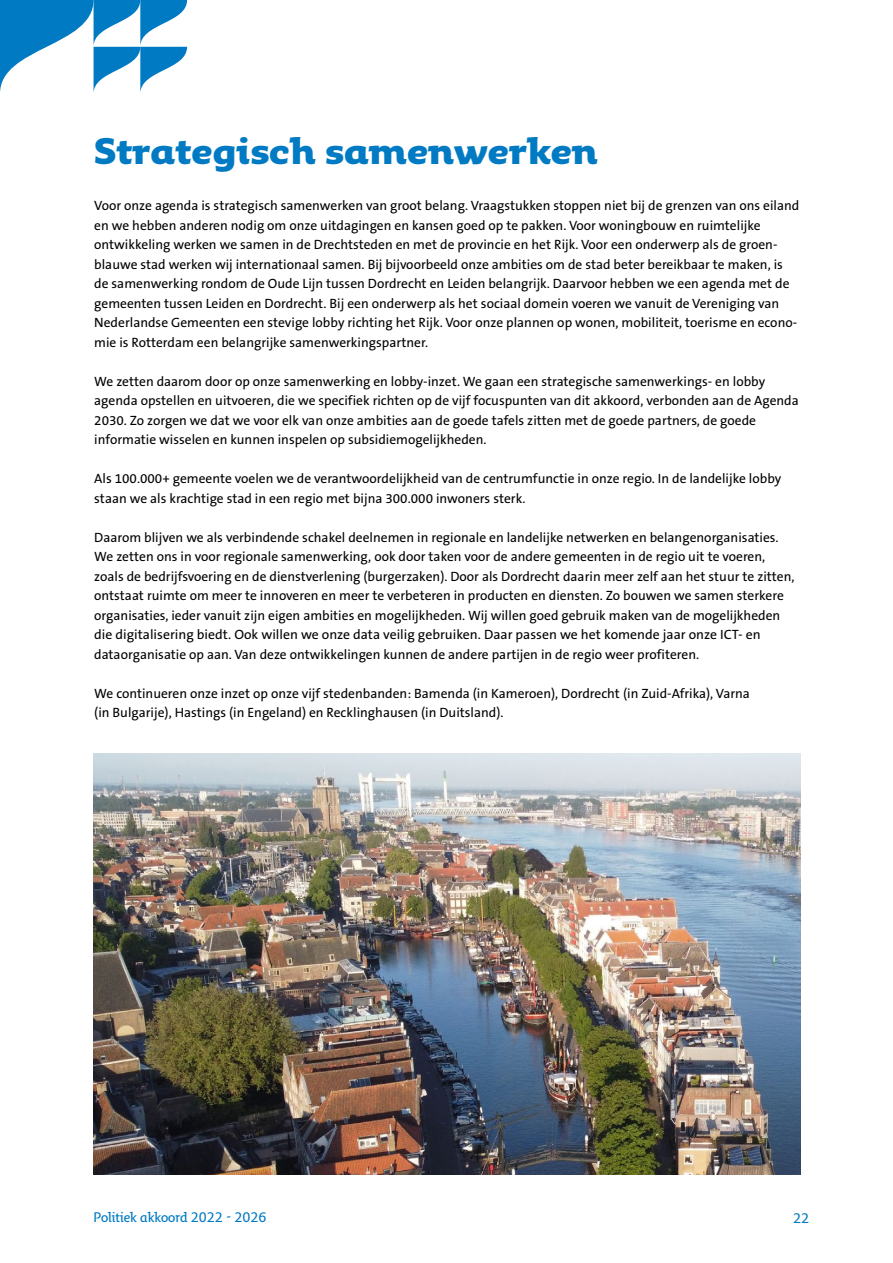
<style>
.page{position:relative;width:893px;height:1263px;background:#fff}
.page>*{position:absolute;margin:0;border:0;box-sizing:border-box;transform-origin:0 0}
.Kop_hoofdstuk{font:900 36px "Fresco Inf Sans";color:#007ac2}
.Body_tekst_Regular{font:13.5px/19.5px "The Sans B5 Plain";color:#000}
.t1{font:600 13.5px "Fresco Inf Sans";color:#007ac2}
</style>
<div class="page">
<svg style="left:0;top:0;width:187px;height:93px"></svg>
<img style="left:94px;top:754px;width:706px;height:420px">
<p class="Kop_hoofdstuk" style="left:94px;top:128px;width:505px">Strategisch samenwerken</p>
<p class="Body_tekst_Regular" style="left:94px;top:196px;width:707px">Voor onze agenda is strategisch samenwerken van groot belang. Vraagstukken stoppen niet bij de grenzen van ons eiland en we hebben anderen nodig om onze uitdagingen en kansen goed op te pakken. Voor woningbouw en ruimtelijke ontwikkeling werken we samen in de Drechtsteden en met de provincie en het Rijk. Voor een onderwerp als de groen&shy;blauwe stad werken wij internationaal samen. Bij bijvoorbeeld onze ambities om de stad beter bereikbaar te maken, is de samenwerking rondom de Oude Lijn tussen Dordrecht en Leiden belangrijk. Daarvoor hebben we een agenda met de gemeenten tussen Leiden en Dordrecht. Bij een onderwerp als het sociaal domein voeren we vanuit de Vereniging van Nederlandse Gemeenten een stevige lobby richting het Rijk. Voor onze plannen op wonen, mobiliteit, toerisme en econo&shy;mie is Rotterdam een belangrijke samenwerkingspartner.</p>
<p class="Body_tekst_Regular" style="left:94px;top:372px;width:706px">We zetten daarom door op onze samenwerking en lobby-inzet. We gaan een strategische samenwerkings- en lobby agenda opstellen en uitvoeren, die we specifiek richten op de vijf focuspunten van dit akkoord, verbonden aan de Agenda 2030. Zo zorgen we dat we voor elk van onze ambities aan de goede tafels zitten met de goede partners, de goede informatie wisselen en kunnen inspelen op subsidiemogelijkheden.</p>
<p class="Body_tekst_Regular" style="left:94px;top:469px;width:689px">Als 100.000+ gemeente voelen we de verantwoordelijkheid van de centrumfunctie in onze regio. In de landelijke lobby staan we als krachtige stad in een regio met bijna 300.000 inwoners sterk.</p>
<p class="Body_tekst_Regular" style="left:94px;top:528px;width:702px">Daarom blijven we als verbindende schakel deelnemen in regionale en landelijke netwerken en belangenorganisaties.<br>We zetten ons in voor regionale samenwerking, ook door taken voor de andere gemeenten in de regio uit te voeren, zoals de bedrijfsvoering en de dienstverlening (burgerzaken). Door als Dordrecht daarin meer zelf aan het stuur te zitten, ontstaat ruimte om meer te innoveren en meer te verbeteren in producten en diensten. Zo bouwen we samen sterkere organisaties, ieder vanuit zijn eigen ambities en mogelijkheden. Wij willen goed gebruik maken van de mogelijkheden die digitalisering biedt. Ook willen we onze data veilig gebruiken. Daar passen we het komende jaar onze ICT- en dataorganisatie op aan. Van deze ontwikkelingen kunnen de andere partijen in de regio weer profiteren.</p>
<p class="Body_tekst_Regular" style="left:94px;top:684px;width:657px">We continueren onze inzet op onze vijf stedenbanden: Bamenda (in Kameroen), Dordrecht (in Zuid-Afrika), Varna (in Bulgarije), Hastings (in Engeland) en Recklinghausen (in Duitsland).</p>
<p class="t1" style="left:94px;top:1208px;width:174px">Politiek akkoord 2022 - 2026</p>
<p class="t1" style="left:793px;top:1209px;width:18px">22</p>
</div>
